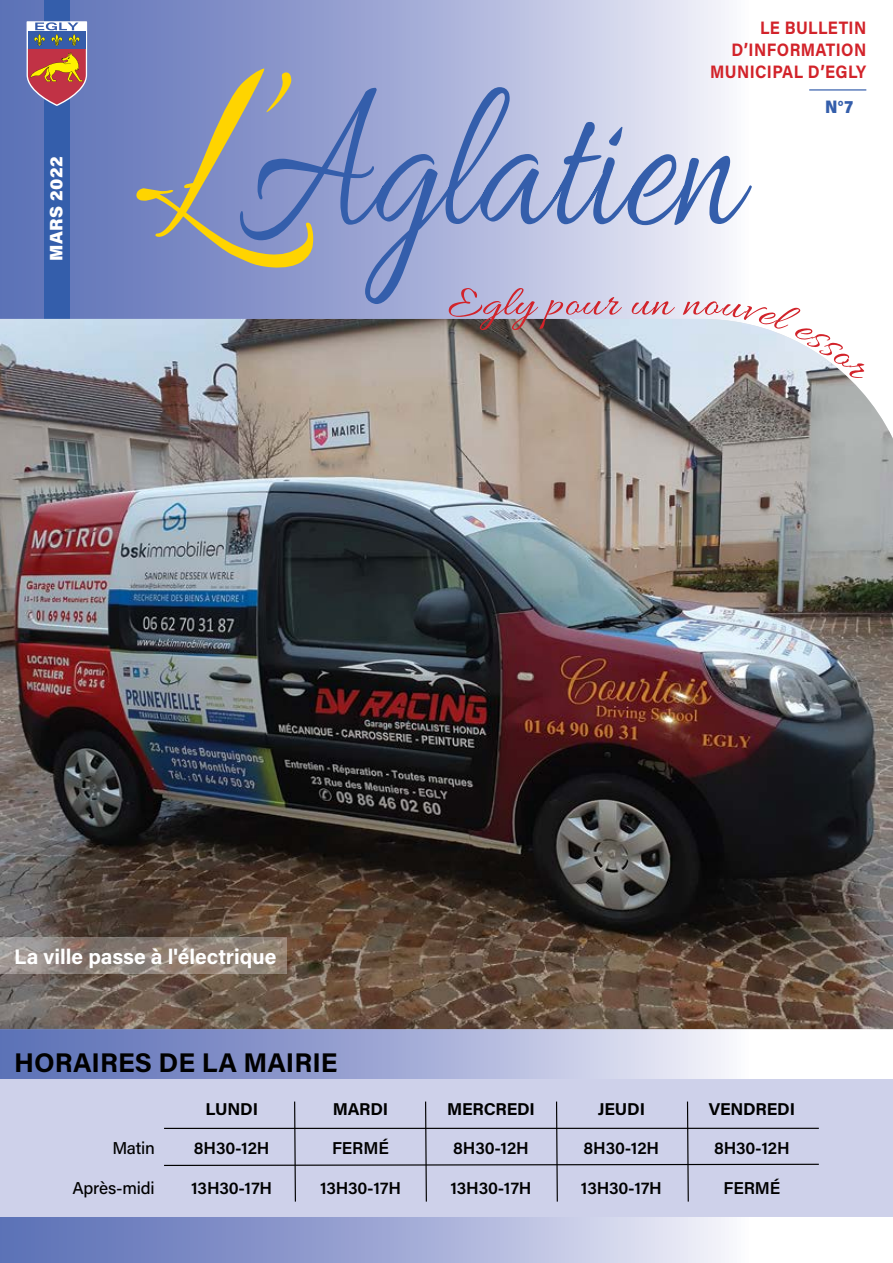
<style>
.page{position:relative;width:893px;height:1263px;background:#fff}
.page>*{position:absolute;margin:0;border:0;box-sizing:border-box;transform-origin:0 0}
.t1{font:700 27px "Acumin Pro";color:#000}
.t2{font:700 21px "Acumin Pro";color:#fff}
.t3{font:700 18px/21.6px "Acumin Pro";letter-spacing:.025em;color:#d2232a;text-align:right;scale:.9 1}
.t4{font:900 18px "Acumin Pro";letter-spacing:.03em;color:#fff}
.t5{font:900 18px "Acumin Pro";color:#345eab;scale:.9 1}
.t6{font:600 17.1px "Acumin Pro";letter-spacing:-.01em;color:#000}
.t7{font:700 17.1px "Acumin Pro";letter-spacing:-.01em;color:#000}
.t8{font:500 17.1px "Acumin Pro";letter-spacing:-.01em;color:#000}
</style>
<div class="page">
<div style="left:0;top:0;width:753px;height:1263px;background:linear-gradient(to right,#5267b2,#f1f0fa)"></div>
<div style="left:44px;top:0;width:26px;height:355px;background:#345eab"></div>
<svg style="left:27px;top:21px;width:60px;height:85px"></svg>
<img style="left:0;top:319px;width:893px;height:710px">
<svg style="left:240px;top:87px;width:512px;height:217px;background:#adb7db"></svg>
<img style="left:449px;top:288px;width:415px;height:90px">
<svg style="left:136px;top:66px;width:178px;height:202px;background:#8c93ac"></svg>
<hr style="left:809px;top:89px;width:57px;height:2px;background:#345eab">
<div style="left:0;top:1080px;width:893px;height:137px;background:#ced1ea"></div>
<svg style="left:164px;top:1101px;width:655px;height:101px"></svg>
<svg style="left:0;top:938px;width:287px;height:36px;background:#92867d"></svg>
<p class="t4" style="left:44px;top:261px;width:106px;rotate:-90deg">MARS 2022</p>
<p class="t2" style="left:14px;top:942px;width:264px">La ville passe à l'électrique</p>
<h1 class="t1" style="left:14px;top:1044px;width:325px">HORAIRES DE LA MAIRIE</h1>
<p class="t3" style="left:710px;top:17px;width:175px">LE BULLETIN<br>D’INFORMATION<br>MUNICIPAL D’EGLY</p>
<p class="t5" style="left:825px;top:94px;width:33px">N°7</p>
<p class="t8" style="left:112px;top:1136px;width:44px">Matin</p>
<p class="t8" style="left:72px;top:1176px;width:84px">Après-midi</p>
<p class="t7" style="left:205px;top:1097px;width:54px">LUNDI</p>
<p class="t7" style="left:333px;top:1097px;width:57px">MARDI</p>
<p class="t7" style="left:447px;top:1097px;width:89px">MERCREDI</p>
<p class="t7" style="left:598px;top:1097px;width:49px">JEUDI</p>
<p class="t7" style="left:709px;top:1097px;width:88px">VENDREDI</p>
<p class="t6" style="left:194px;top:1136px;width:77px">8H30-12H</p>
<p class="t6" style="left:332px;top:1136px;width:58px">FERMÉ</p>
<p class="t6" style="left:453px;top:1136px;width:77px">8H30-12H</p>
<p class="t6" style="left:584px;top:1136px;width:77px">8H30-12H</p>
<p class="t6" style="left:714px;top:1136px;width:77px">8H30-12H</p>
<p class="t6" style="left:191px;top:1176px;width:82px">13H30-17H</p>
<p class="t6" style="left:320px;top:1176px;width:82px">13H30-17H</p>
<p class="t6" style="left:451px;top:1176px;width:82px">13H30-17H</p>
<p class="t6" style="left:581px;top:1176px;width:82px">13H30-17H</p>
<p class="t6" style="left:724px;top:1176px;width:58px">FERMÉ</p>
</div>
